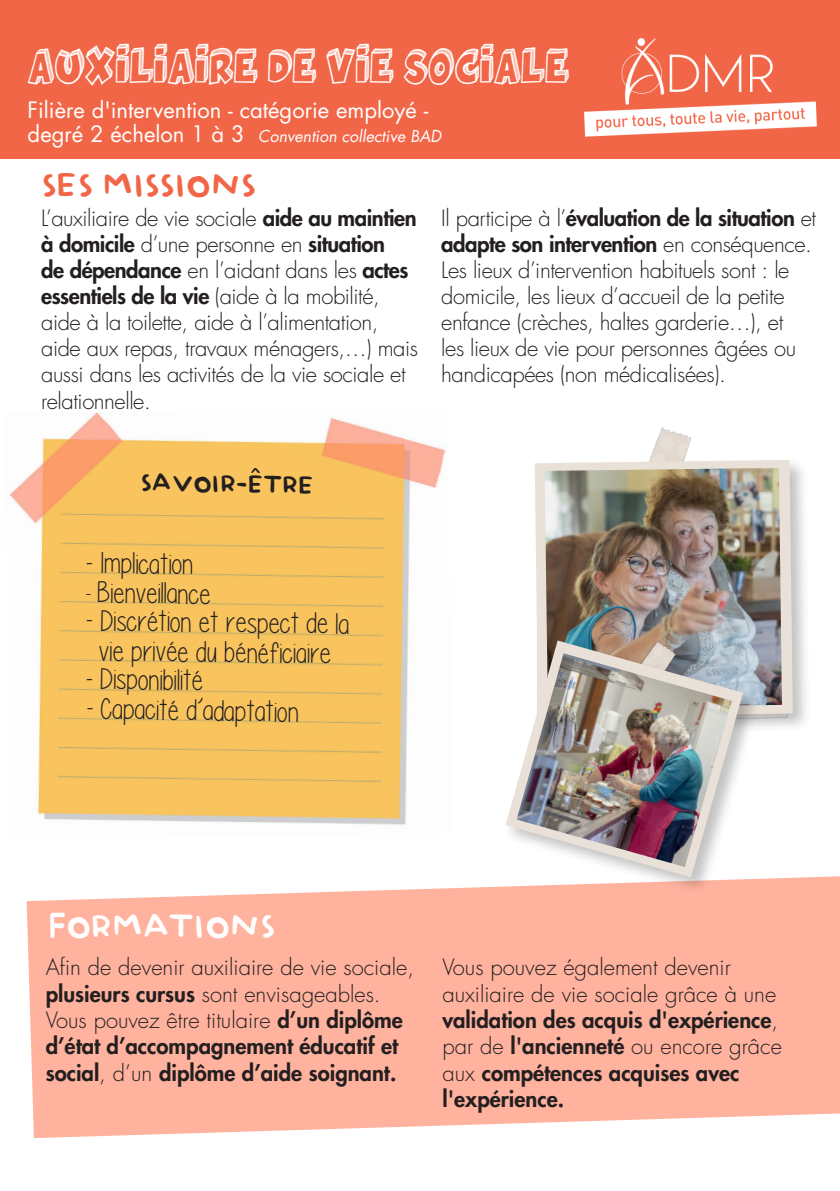
<style>
.page{position:relative;width:840px;height:1191px;background:#fff}
.page>*{position:absolute;margin:0;border:0;box-sizing:border-box;transform-origin:0 0}
.t1{font:40px "Baby Doll";color:#f26648}
.t2{font:40px "Baby Doll";color:#fff}
.t3{font:30px/30px "Please write me a song";color:#231f20;text-align:center}
.t4{font:30px "Baby Doll";color:#231f20}
.t5{font:24px "Jackpot";color:#fff}
.t6{font:300 22px/26px "Futura Std";letter-spacing:-.02em;color:#231f20}
.t7{font:800 22px/26.4px "Futura Std";color:#231f20}
.t8{font:300 22px/26.4px "Futura Std";color:#231f20}
.t9{font:22px "Futura Std";color:#fff}
.t10{font:16px "Futura Std";color:#fff}
.s1{font-size:22px}
.s2{font-weight:800}
.s3{font-size:24px}
.s4{font-weight:300}
</style>
<div class="page">
<svg style="left:27px;top:876px;width:812px;height:262px;background:#ffb9a7"></svg>
<div style="left:0;top:0;width:839px;height:159px;background:#f26648"></div>
<img style="left:650px;top:427px;width:41px;height:30px">
<div style="left:531px;top:457px;width:280px;height:278px;background:#231f20;opacity:.27"></div>
<svg style="left:534px;top:460px;width:258px;height:257px;background:#e8e0d9"></svg>
<img style="left:9px;top:412px;width:437px;height:413px">
<img style="left:544px;top:468px;width:237px;height:240px">
<img style="left:531px;top:622px;width:209px;height:17px">
<div style="left:503px;top:639px;width:257px;height:256px;background:#231f20;opacity:.27"></div>
<svg style="left:505px;top:640px;width:237px;height:237px"></svg>
<img style="left:516px;top:653px;width:215px;height:214px">
<img style="left:584px;top:39px;width:232px;height:97px">
<p class="t5" style="left:28px;top:56px;width:543px">AUXILIAIRE DE VIE SOCIALE</p>
<p class="t9" style="left:28px;top:96px;width:402px">Filière d'intervention - catégorie employé -</p>
<p class="t10" style="left:28px;top:126px;width:418px"><span class="s1">d eg ré 2 éc h e l o n 1 à 3</span> Convention collective BAD</p>
<p class="t1" style="left:41px;top:164px;width:216px">SES MISSIONS</p>
<p class="t6" style="left:41px;top:206px;width:378px">L’auxiliaire de vie sociale <span class="s2">aide au maintien à domicile</span> d’une personne en <span class="s2">situation<br>de dépendance</span> en l’aidant dans les <span class="s2">actes essentiels de la vie</span> (aide à la mobilité, aide à la toilette, aide à l’alimentation, aide aux repas, travaux ménagers,…) mais aussi dans les activités de la vie sociale et relationnelle.</p>
<p class="t6" style="left:441px;top:206px;width:376px">Il participe à l’<span class="s2">évaluation de la situation</span> et <span class="s2">adapte son intervention</span> en conséquence.<br>Les lieux d’intervention habituels sont : le domicile, les lieux d’accueil de la petite enfance (crèches, haltes garderie…), et<br>les lieux de vie pour personnes âgées ou handicapées (non médicalisées).</p>
<p class="t4" style="left:140px;top:466px;width:175px;rotate:1deg">SAVOIR-ÊTRE</p>
<p class="t3" style="left:85px;top:548px;width:110px;rotate:1deg">- Implication</p>
<p class="t3" style="left:85px;top:577px;width:127px;rotate:1deg"><span class="s3">-</span> Bienveillance</p>
<p class="t3" style="left:86px;top:605px;width:266px;rotate:1deg">- Discrétion et respect de la vie privée du bénéficiaire</p>
<p class="t3" style="left:85px;top:663px;width:120px;rotate:1deg">- Disponibilité</p>
<p class="t3" style="left:86px;top:693px;width:215px;rotate:1deg">- Capacité d’adaptation</p>
<p class="t2" style="left:48px;top:905px;width:228px">FORMATIONS</p>
<p class="t7" style="left:46px;top:954px;width:370px"><span class="s4">Afin de devenir auxiliaire de vie sociale, </span>plusieurs cursus <span class="s4">sont envisageables.<br>Vous pouvez être titulaire</span> d’un diplôme d’état d’accompagnement éducatif et social<span class="s4">, d’un</span> diplôme d’aide soignant.</p>
<p class="t8" style="left:442px;top:954px;width:341px">Vous pouvez également devenir auxiliaire de vie sociale grâce à une <span class="s2">validation des acquis d'expérience</span>, par de <span class="s2">l'ancienneté</span> ou encore grâce aux <span class="s2">compétences acquises avec l'expérience.</span></p>
</div>
